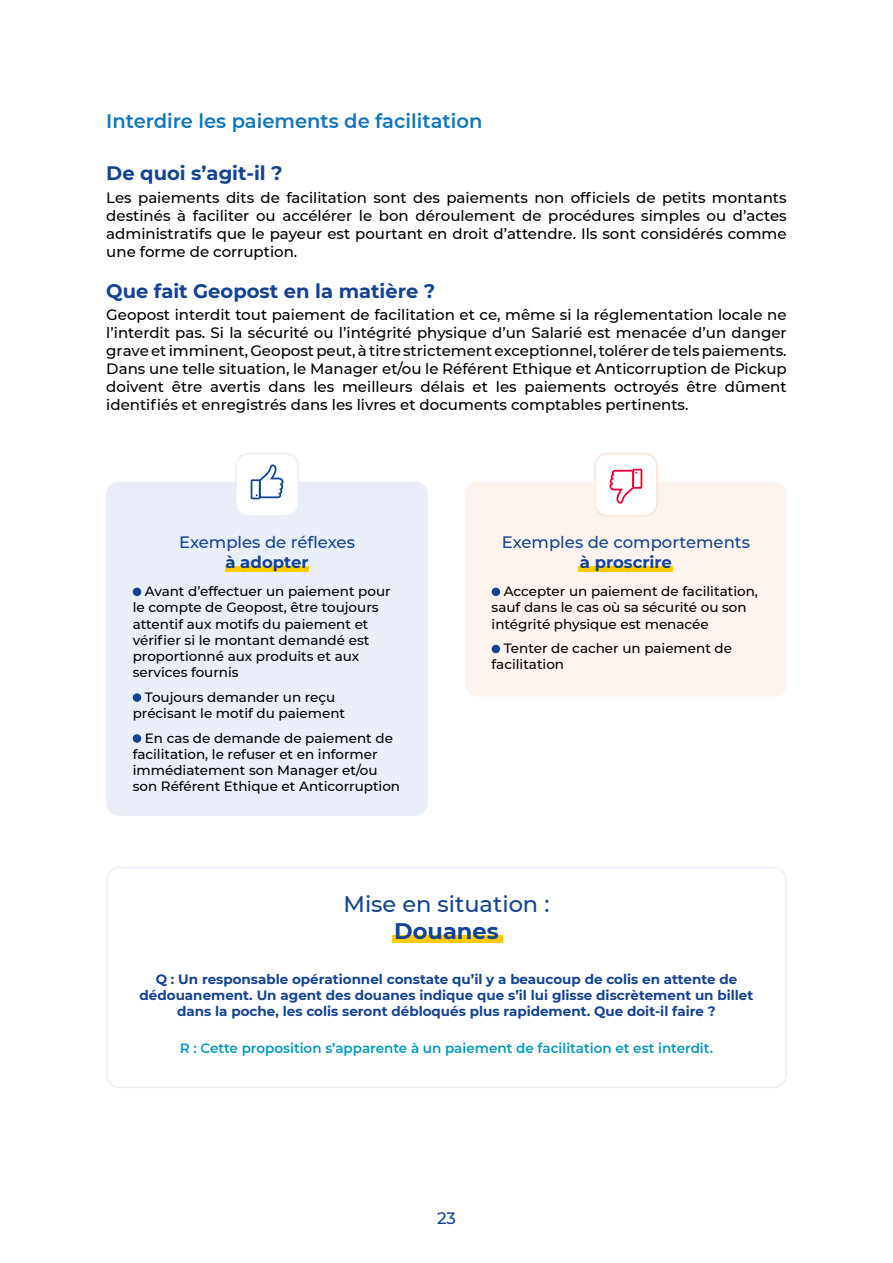
<style>
.page{position:relative;width:893px;height:1263px;background:#fff}
.page>*{position:absolute;margin:0;border:0;box-sizing:border-box;transform-origin:0 0}
.t1{font:500 22.5px "Montserrat";color:#134392}
.t2{font:700 22.5px "Montserrat";color:#134392}
.t3{font:700 19.5px "Montserrat";color:#134392}
.t4{font:600 19.5px "Montserrat";color:#1275bb}
.t5{font:500 16.5px "Montserrat";color:#134392}
.t6{font:700 16.5px "Montserrat";color:#134392}
.t7{font:500 15px/18px "Montserrat";color:#000;text-align:justify}
.t8{font:500 13.5px/16.2px "Montserrat";color:#000}
.t9{font:700 13.5px/16.2px "Montserrat";color:#134392;text-align:center}
.t10{font:600 13.5px "Montserrat";color:#0099bc}
</style>
<div class="page">
<div style="left:106px;top:482px;width:322px;height:334px;background:#e9eef9;border-radius:13px"></div>
<div style="left:106px;top:867px;width:681px;height:221px;border:2px solid #e9eef9;border-radius:13px"></div>
<div style="left:225px;top:566px;width:84px;height:5px;background:#fc0"></div>
<div style="left:465px;top:482px;width:322px;height:215px;background:#fdf4f0;border-radius:13px"></div>
<div style="left:595px;top:454px;width:62px;height:62px;background:#fff;border-radius:13px"></div>
<div style="left:594px;top:453px;width:64px;height:64px;border:2px solid #fce3d7;border-radius:13px"></div>
<div style="left:492px;top:588px;width:8px;height:8px;background:#134392;border-radius:50%"></div>
<div style="left:492px;top:645px;width:8px;height:8px;background:#134392;border-radius:50%"></div>
<div style="left:133px;top:588px;width:8px;height:8px;background:#134392;border-radius:50%"></div>
<div style="left:133px;top:693px;width:8px;height:9px;background:#134392;border-radius:50%"></div>
<div style="left:133px;top:734px;width:8px;height:9px;background:#134392;border-radius:50%"></div>
<svg style="left:609px;top:469px;width:33px;height:35px"></svg>
<div style="left:236px;top:454px;width:62px;height:62px;background:#fff;border-radius:13px"></div>
<div style="left:235px;top:453px;width:64px;height:64px;border:2px solid #e9eef9;border-radius:13px"></div>
<svg style="left:251px;top:464px;width:32px;height:35px"></svg>
<div style="left:579px;top:566px;width:94px;height:5px;background:#fc0"></div>
<div style="left:392px;top:936px;width:111px;height:7px;background:#fecb04"></div>
<h2 class="t4" style="left:106px;top:107px;width:378px">Interdire les paiements de facilitation</h2>
<h2 class="t3" style="left:106px;top:159px;width:178px">De quoi s’agit-il ?</h2>
<p class="t7" style="left:106px;top:188px;width:682px">Les paiements dits de facilitation sont des paiements non officiels de petits montants destinés à faciliter ou accélérer le bon déroulement de procédures simples ou d’actes administratifs que le payeur est pourtant en droit d’attendre. Ils sont considérés comme une forme de corruption.</p>
<h2 class="t3" style="left:106px;top:277px;width:331px">Que fait Geopost en la matière ?</h2>
<p class="t7" style="left:106px;top:305px;width:682px">Geopost interdit tout paiement de facilitation et ce, même si la réglementation locale ne l’interdit pas. Si la sécurité ou l’intégrité physique d’un Salarié est menacée d’un danger grave et imminent, Geopost peut, à titre strictement exceptionnel, tolérer de tels paiements.<br>Dans une telle situation, le Manager et/ou le Référent Ethique et Anticorruption de Pickup doivent être avertis dans les meilleurs délais et les paiements octroyés être dûment identifiés et enregistrés dans les livres et documents comptables pertinents.</p>
<p class="t5" style="left:179px;top:531px;width:177px">Exemples de réflexes</p>
<p class="t6" style="left:225px;top:550px;width:85px">à adopter</p>
<p class="t8" style="left:133px;top:583px;width:259px;text-indent:12px">Avant d’effectuer un paiement pour le compte de Geopost, être toujours attentif aux motifs du paiement et vérifier si le montant demandé est proportionné aux produits et aux services fournis</p>
<p class="t8" style="left:133px;top:688px;width:214px;text-align:center">Toujours demander un reçu précisant le motif du paiement</p>
<p class="t8" style="left:133px;top:729px;width:269px;text-indent:12px">En cas de demande de paiement de facilitation, le refuser et en informer immédiatement son Manager et/ou son Référent Ethique et Anticorruption</p>
<p class="t5" style="left:502px;top:531px;width:250px">Exemples de comportements</p>
<p class="t6" style="left:580px;top:550px;width:93px">à proscrire</p>
<p class="t8" style="left:492px;top:583px;width:268px;text-indent:12px">Accepter un paiement de facilitation, sauf dans le cas où sa sécurité ou son intégrité physique est menacée</p>
<p class="t8" style="left:492px;top:640px;width:242px;text-indent:12px">Tenter de cacher un paiement de facilitation</p>
<h1 class="t1" style="left:343px;top:888px;width:207px">Mise en situation :</h1>
<h1 class="t2" style="left:394px;top:915px;width:106px">Douanes</h1>
<p class="t9" style="left:140px;top:970px;width:615px">Q : Un responsable opérationnel constate qu’il y a beaucoup de colis en attente de dédouanement. Un agent des douanes indique que s’il lui glisse discrètement un billet dans la poche, les colis seront débloqués plus rapidement. Que doit-il faire ?</p>
<p class="t10" style="left:180px;top:1038px;width:534px">R : Cette proposition s’apparente à un paiement de facilitation et est interdit.</p>
<p class="t5" style="left:437px;top:1206px;width:20px">23</p>
</div>
